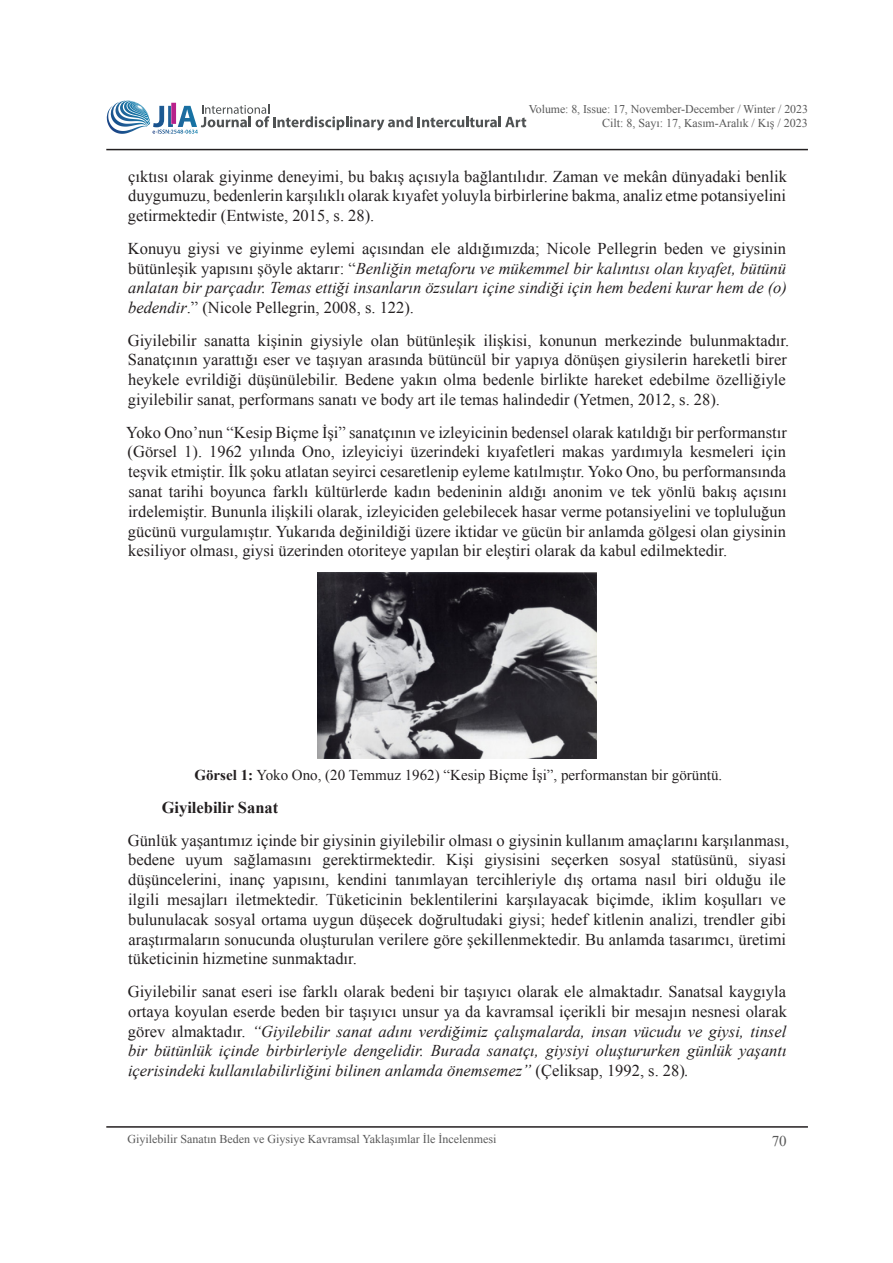
<style>
.page{position:relative;width:893px;height:1263px;background:#fff}
.page>*{position:absolute;margin:0;border:0;box-sizing:border-box;transform-origin:0 0}
.t1{font:16.5px/19.8px "Times New Roman";color:#231f20;text-align:justify}
.t2{font:italic 16.5px/19.8px "Times New Roman";color:#231f20;text-align:justify}
.t3{font:700 16.5px "Times New Roman";color:#231f20}
.t4{font:15px "Times New Roman";color:#231f20}
.t5{font:15px "Times New Roman";color:#585858}
.t6{font:12px "Times New Roman";color:#585858}
.t7{font:11.85px "Times New Roman";letter-spacing:-.005em;color:#585858}
.s1{font-size:12px}
.s2{font-size:11.85px}
.s3{font-style:normal}
.s4{font-weight:700}
</style>
<div class="page">
<hr style="left:106px;top:1126px;width:702px;height:2px;background:#231f20">
<hr style="left:106px;top:149px;width:702px;height:1px;background:#231f20">
<svg style="left:106px;top:100px;width:420px;height:34px"></svg>
<img style="left:318px;top:572px;width:278px;height:186px">
<p class="t7" style="left:529px;top:101px;width:281px">Volume: 8, Issue: 17, <span class="s1">November-December</span> / Winter / 2023</p>
<p class="t6" style="left:602px;top:115px;width:207px">Cilt: 8, Sayı: 17, <span class="s2">Kasım-Aralık</span> / Kış / 2023</p>
<p class="t1" style="left:128px;top:166px;width:661px">çıktısı olarak giyinme deneyimi, bu bakış açısıyla bağlantılıdır. Zaman ve mekân dünyadaki benlik duygumuzu, bedenlerin karşılıklı olarak kıyafet yoluyla birbirlerine bakma, analiz etme potansiyelini getirmektedir (Entwiste, 2015, s. 28).</p>
<p class="t2" style="left:128px;top:238px;width:661px"><span class="s3">Konuyu giysi ve giyinme eylemi açısından ele aldığımızda; Nicole Pellegrin beden ve giysinin bütünleşik yapısını şöyle aktarır: “</span>Benliğin metaforu ve mükemmel bir kalıntısı olan kıyafet, bütünü anlatan bir parçadır. Temas ettiği insanların özsuları içine sindiği için hem bedeni kurar hem de (o) bedendir<span class="s3">.” (Nicole Pellegrin, 2008, s. 122).</span></p>
<p class="t1" style="left:128px;top:330px;width:663px;text-align:left">Giyilebilir sanatta kişinin giysiyle olan bütünleşik ilişkisi, konunun merkezinde bulunmaktadır.<br>Sanatçının yarattığı eser ve taşıyan arasında bütüncül bir yapıya dönüşen giysilerin hareketli birer heykele evrildiği düşünülebilir. Bedene yakın olma bedenle birlikte hareket edebilme özelliğiyle giyilebilir sanat, performans sanatı ve body art ile temas halindedir (Yetmen, 2012, s. 28).</p>
<p class="t1" style="left:126px;top:422px;width:662px">Yoko Ono’nun “Kesip Biçme İşi” sanatçının ve izleyicinin bedensel olarak katıldığı bir performanstır (Görsel 1). 1962 yılında Ono, izleyiciyi üzerindeki kıyafetleri makas yardımıyla kesmeleri için teşvik etmiştir. İlk şoku atlatan seyirci cesaretlenip eyleme katılmıştır. Yoko Ono, bu performansında sanat tarihi boyunca farklı kültürlerde kadın bedeninin aldığı anonim ve tek yönlü bakış açısını irdelemiştir. Bununla ilişkili olarak, izleyiciden gelebilecek hasar verme potansiyelini ve topluluğun gücünü vurgulamıştır. Yukarıda değinildiği üzere iktidar ve gücün bir anlamda gölgesi olan giysinin kesiliyor olması, giysi üzerinden otoriteye yapılan bir eleştiri olarak da kabul edilmektedir.</p>
<p class="t4" style="left:194px;top:765px;width:529px"><span class="s4">Görsel 1:</span> Yoko Ono, (20 Temmuz 1962) “Kesip Biçme İşi”, performanstan bir görüntü.</p>
<p class="t3" style="left:162px;top:796px;width:118px">Giyilebilir Sanat</p>
<p class="t1" style="left:128px;top:830px;width:663px;text-align:left">Günlük yaşantımız içinde bir giysinin giyilebilir olması o giysinin kullanım amaçlarını karşılanması, bedene uyum sağlamasını gerektirmektedir. Kişi giysisini seçerken sosyal statüsünü, siyasi düşüncelerini, inanç yapısını, kendini tanımlayan tercihleriyle dış ortama nasıl biri olduğu ile ilgili mesajları iletmektedir. Tüketicinin beklentilerini karşılayacak biçimde, iklim koşulları ve bulunulacak sosyal ortama uygun düşecek doğrultudaki giysi; hedef kitlenin analizi, trendler gibi araştırmaların sonucunda oluşturulan verilere göre şekillenmektedir. Bu anlamda tasarımcı, üretimi tüketicinin hizmetine sunmaktadır.</p>
<p class="t2" style="left:128px;top:981px;width:661px"><span class="s3">Giyilebilir sanat eseri ise farklı olarak bedeni bir taşıyıcı olarak ele almaktadır. Sanatsal kaygıyla ortaya koyulan eserde beden bir taşıyıcı unsur ya da kavramsal içerikli bir mesajın nesnesi olarak görev almaktadır.</span> “Giyilebilir sanat adını verdiğimiz çalışmalarda, insan vücudu ve giysi, tinsel bir bütünlük içinde birbirleriyle dengelidir. Burada sanatçı, giysiyi oluştururken günlük yaşantı içerisindeki kullanılabilirliğini bilinen anlamda önemsemez” <span class="s3">(Çeliksap, 1992, s. 28)</span>.</p>
<p class="t6" style="left:128px;top:1131px;width:370px">Giyilebilir Sanatın Beden ve Giysiye Kavramsal Yaklaşımlar İle İncelenmesi</p>
<p class="t5" style="left:772px;top:1130px;width:16px">70</p>
</div>
